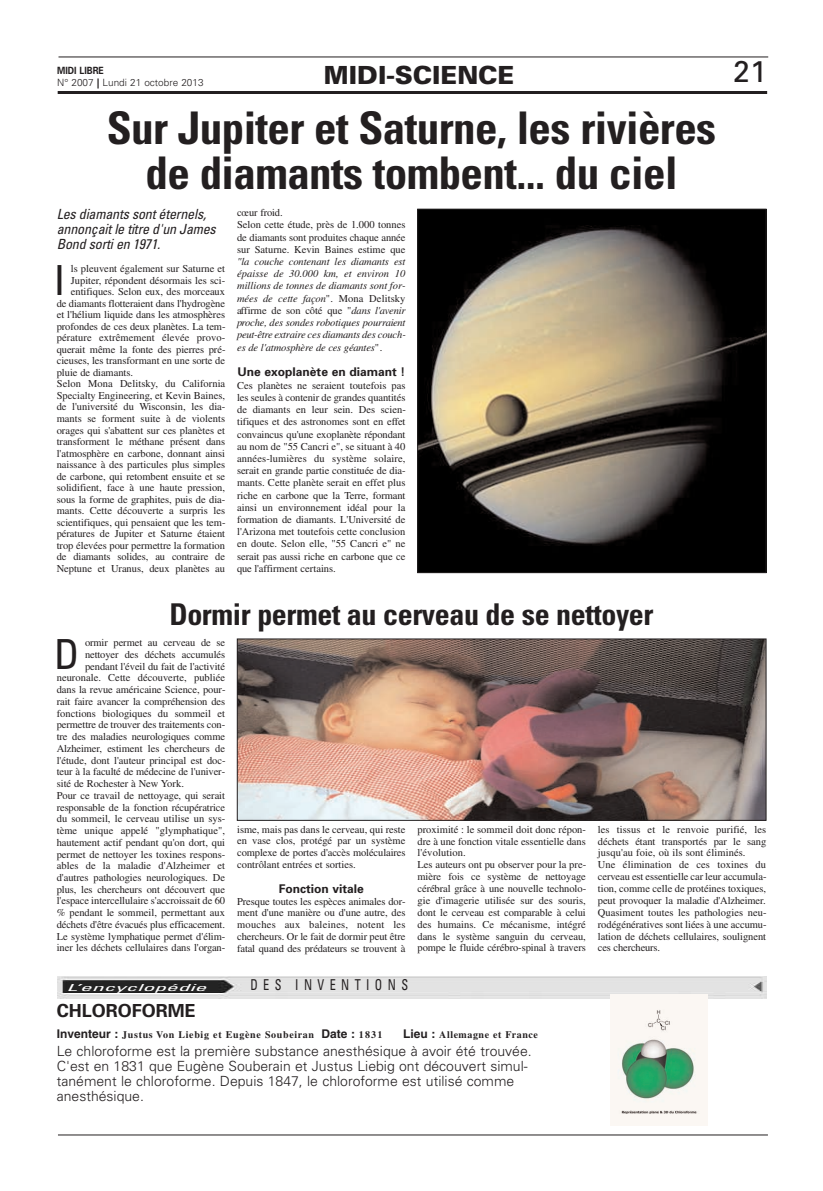
<style>
.page{position:relative;width:823px;height:1191px;background:#fff}
.page>*{position:absolute;margin:0;border:0;box-sizing:border-box;transform-origin:0 0}
.t1{font:700 condensed 45px/45px "Univers";letter-spacing:-.015em;color:#231f20;text-align:center}
.t2{font:condensed 41.5px "Univers";color:#231f20}
.t3{font:700 condensed 30px "Univers";letter-spacing:-.015em;color:#231f20}
.t4{font:30px "Univers";color:#231f20}
.t5{font:900 25px "Univers";color:#231f20}
.t6{font:700 18px "Univers";color:#231f20}
.t7{font:condensed 15px "Univers";letter-spacing:.445em;color:#231f20;scale:.81 1}
.t8{font:300 14px/15px "Univers";color:#231f20}
.t9{font:italic condensed 14px/15px "Univers";letter-spacing:-.015em;color:#231f20}
.t10{font:700 12px "Univers";color:#231f20}
.t11{font:10.5px/11.9px "Times";letter-spacing:-.005em;color:#231f20}
.t12{font:italic 10.5px/12.2px "Times";letter-spacing:-.015em;color:#231f20;text-align:justify}
.t13{font:700 10px "Times";letter-spacing:.065em;color:#231f20}
.t14{font:300 10px/12.2px "Univers";color:#231f20}
.t15{font:italic condensed 9.6px "Univers";color:#fff;scale:2.43 1}
.s1{font-weight:700}
.s2{font-weight:900}
.s3{font-style:normal}
.s4{font-family:"Helvetica";font-size:12px}
</style>
<div class="page">
<hr style="left:58px;top:1134px;width:709px;height:1px;background:#231f20">
<hr style="left:58px;top:57px;width:709px;height:1px;background:#231f20">
<hr style="left:58px;top:91px;width:708px;height:3px;background:#231f20">
<img style="left:58px;top:976px;width:707px;height:23px">
<img style="left:419px;top:211px;width:344px;height:360px">
<div style="left:417px;top:209px;width:348px;height:364px;border:1px solid #231f20"></div>
<img style="left:239px;top:641px;width:524px;height:177px">
<div style="left:237px;top:639px;width:528px;height:181px;border:1px solid #231f20"></div>
<img style="left:610px;top:994px;width:97px;height:131px">
<p class="t14" style="left:57px;top:65px;width:148px"><span class="s1">MIDI LIBRE<br></span>N° 2007 <span class="s2">|</span> Lundi 21 octobre 2013</p>
<h3 class="t5" style="left:324px;top:66px;width:192px">MIDI-SCIENCE</h3>
<h3 class="t4" style="left:732px;top:60px;width:35px">21</h3>
<h1 class="t1" style="left:107px;top:109px;width:610px">Sur Jupiter et Saturne, les rivières de diamants tombent... du ciel</h1>
<h3 class="t9" style="left:57px;top:208px;width:160px">Les diamants sont éternels, annonçait le titre d'un James<br>Bond sorti en 1971.</h3>
<h2 class="t2" style="left:54px;top:265px;width:13px">I</h2>
<p class="t11" style="left:71px;top:264px;width:156px">ls pleuvent également sur Saturne et</p>
<p class="t11" style="left:71px;top:275px;width:156px">Jupiter, répondent désormais les sci-</p>
<p class="t11" style="left:71px;top:287px;width:156px">entifiques. Selon eux, des morceaux</p>
<p class="t11" style="left:57px;top:298px;width:170px">de diamants flotteraient dans l'hydrogène</p>
<p class="t11" style="left:57px;top:310px;width:170px">et l'hélium liquide dans les atmosphères</p>
<p class="t11" style="left:57px;top:321px;width:170px">profondes de ces deux planètes. La tem-</p>
<p class="t11" style="left:57px;top:333px;width:170px">pérature extrêmement élevée provo-</p>
<p class="t11" style="left:57px;top:344px;width:170px">querait même la fonte des pierres pré-</p>
<p class="t11" style="left:57px;top:356px;width:170px">cieuses, les transformant en une sorte de</p>
<p class="t11" style="left:57px;top:367px;width:78px">pluie de diamants.</p>
<p class="t11" style="left:57px;top:379px;width:170px">Selon Mona Delitsky, du California</p>
<p class="t11" style="left:57px;top:390px;width:170px">Specialty Engineering, et Kevin Baines,</p>
<p class="t11" style="left:57px;top:402px;width:170px">de l'université du Wisconsin, les dia-</p>
<p class="t11" style="left:57px;top:413px;width:170px">mants se forment suite à de violents</p>
<p class="t11" style="left:57px;top:425px;width:170px">orages qui s'abattent sur ces planètes et</p>
<p class="t11" style="left:57px;top:436px;width:170px">transforment le méthane présent dans</p>
<p class="t11" style="left:57px;top:448px;width:170px">l'atmosphère en carbone, donnant ainsi</p>
<p class="t11" style="left:57px;top:459px;width:170px">naissance à des particules plus simples</p>
<p class="t11" style="left:57px;top:471px;width:170px">de carbone, qui retombent ensuite et se</p>
<p class="t11" style="left:57px;top:483px;width:170px">solidifient, face à une haute pression,</p>
<p class="t11" style="left:57px;top:494px;width:170px">sous la forme de graphites, puis de dia-</p>
<p class="t11" style="left:57px;top:506px;width:170px">mants. Cette découverte a surpris les</p>
<p class="t11" style="left:57px;top:517px;width:170px">scientifiques, qui pensaient que les tem-</p>
<p class="t11" style="left:57px;top:529px;width:170px">pératures de Jupiter et Saturne étaient</p>
<p class="t11" style="left:57px;top:540px;width:170px">trop élevées pour permettre la formation</p>
<p class="t11" style="left:57px;top:552px;width:170px">de diamants solides, au contraire de</p>
<p class="t11" style="left:57px;top:563px;width:170px">Neptune et Uranus, deux planètes au</p>
<p class="t11" style="left:237px;top:207px;width:170px;line-height:12.2px">cœur froid.<br>Selon cette étude, près de 1.000 tonnes de diamants sont produites chaque année sur Saturne. Kevin Baines estime que</p>
<p class="t12" style="left:237px;top:256px;width:170px">"la couche contenant les diamants est épaisse de 30.000 km, et environ 10 millions de tonnes de diamants sont for&shy;mées de cette façon<span class="s3">". Mona Delitsky affirme de son côté que "</span>dans l'avenir proche, des sondes robotiques pourraient peut-être extraire ces diamants des couch&shy;es de l'atmosphère de ces géantes<span class="s3">".</span></p>
<p class="t10" style="left:237px;top:368px;width:169px">Une exoplanète en diamant !</p>
<p class="t11" style="left:237px;top:380px;width:170px;line-height:12.2px;text-align:justify">Ces planètes ne seraient toutefois pas les seules à contenir de grandes quantités de diamants en leur sein. Des scien&shy;tifiques et des astronomes sont en effet convaincus qu'une exoplanète répondant au nom de "55 Cancri e", se situant à 40 années-lumières du système solaire, serait en grande partie constituée de dia&shy;mants. Cette planète serait en effet plus riche en carbone que la Terre, formant ainsi un environnement idéal pour la formation de diamants. L'Université de l'Arizona met toutefois cette conclusion en doute. Selon elle, "55 Cancri e" ne serait pas aussi riche en carbone que ce que l'affirment certains.</p>
<h3 class="t3" style="left:169px;top:603px;width:485px">Dormir permet au cerveau de se nettoyer</h3>
<h2 class="t2" style="left:54px;top:639px;width:27px">D</h2>
<p class="t11" style="left:85px;top:637px;width:141px">ormir permet au cerveau de se</p>
<p class="t11" style="left:85px;top:649px;width:141px">nettoyer des déchets accumulés</p>
<p class="t11" style="left:85px;top:661px;width:141px">pendant l'éveil du fait de l'activité</p>
<p class="t11" style="left:57px;top:673px;width:170px">neuronale. Cette découverte, publiée</p>
<p class="t11" style="left:57px;top:684px;width:170px">dans la revue américaine Science, pour-</p>
<p class="t11" style="left:57px;top:696px;width:170px">rait faire avancer la compréhension des</p>
<p class="t11" style="left:57px;top:708px;width:170px">fonctions biologiques du sommeil et</p>
<p class="t11" style="left:57px;top:720px;width:170px">permettre de trouver des traitements con-</p>
<p class="t11" style="left:57px;top:731px;width:170px">tre des maladies neurologiques comme</p>
<p class="t11" style="left:57px;top:743px;width:170px">Alzheimer, estiment les chercheurs de</p>
<p class="t11" style="left:57px;top:755px;width:170px">l'étude, dont l'auteur principal est doc-</p>
<p class="t11" style="left:57px;top:767px;width:170px">teur à la faculté de médecine de l'univer-</p>
<p class="t11" style="left:57px;top:778px;width:129px">sité de Rochester à New York.</p>
<p class="t11" style="left:57px;top:790px;width:170px">Pour ce travail de nettoyage, qui serait</p>
<p class="t11" style="left:57px;top:802px;width:170px">responsable de la fonction récupératrice</p>
<p class="t11" style="left:57px;top:814px;width:170px">du sommeil, le cerveau utilise un sys-</p>
<p class="t11" style="left:57px;top:825px;width:170px">tème unique appelé "glymphatique",</p>
<p class="t11" style="left:57px;top:837px;width:170px">hautement actif pendant qu'on dort, qui</p>
<p class="t11" style="left:57px;top:849px;width:170px">permet de nettoyer les toxines respons-</p>
<p class="t11" style="left:57px;top:861px;width:170px">ables de la maladie d'Alzheimer et</p>
<p class="t11" style="left:57px;top:872px;width:170px">d'autres pathologies neurologiques. De</p>
<p class="t11" style="left:57px;top:884px;width:170px">plus, les chercheurs ont découvert que</p>
<p class="t11" style="left:57px;top:896px;width:170px">l'espace intercellulaire s'accroissait de 60</p>
<p class="t11" style="left:57px;top:907px;width:170px">% pendant le sommeil, permettant aux</p>
<p class="t11" style="left:57px;top:919px;width:170px">déchets d'être évacués plus efficacement.</p>
<p class="t11" style="left:57px;top:931px;width:170px">Le système lymphatique permet d'élim-</p>
<p class="t11" style="left:57px;top:943px;width:170px">iner les déchets cellulaires dans l'organ-</p>
<p class="t15" style="left:66px;top:983px;width:59px">L’encyclopédie</p>
<p class="t11" style="left:237px;top:824px;width:170px;text-align:justify">isme, mais pas dans le cerveau, qui reste en vase clos, protégé par un système complexe de portes d'accès moléculaires contrôlant entrées et sorties.</p>
<p class="t10" style="left:278px;top:884px;width:87px">Fonction vitale</p>
<p class="t11" style="left:237px;top:896px;width:170px;text-align:justify">Presque toutes les espèces animales dor&shy;ment d'une manière ou d'une autre, des mouches aux baleines, notent les chercheurs. Or le fait de dormir peut être fatal quand des prédateurs se trouvent à</p>
<p class="t11" style="left:417px;top:824px;width:170px">proximité : le sommeil doit donc répon&shy;dre à une fonction vitale essentielle dans l'évolution.<br>Les auteurs ont pu observer pour la pre&shy;mière fois ce système de nettoyage cérébral grâce à une nouvelle technolo&shy;gie d'imagerie utilisée sur des souris, dont le cerveau est comparable à celui des humains. Ce mécanisme, intégré dans le système sanguin du cerveau, pompe le fluide cérébro-spinal à travers</p>
<p class="t11" style="left:597px;top:824px;width:170px">les tissus et le renvoie purifié, les déchets étant transportés par le sang jusqu'au foie, où ils sont éliminés.<br>Une élimination de ces toxines du cerveau est essentielle car leur accumula&shy;tion, comme celle de protéines toxiques, peut provoquer la maladie d'Alzheimer.<br>Quasiment toutes les pathologies neu&shy;rodégénératives sont liées à une accumu&shy;lation de déchets cellulaires, soulignent ces chercheurs.</p>
<h3 class="t7" style="left:250px;top:979px;width:196px">DES INVENTIONS</h3>
<h3 class="t6" style="left:57px;top:1004px;width:141px">CHLOROFORME</h3>
<p class="t13" style="left:57px;top:1029px;width:327px"><span class="s4">Inventeur :</span> Justus Von Liebig et Eugène Soubeiran <span class="s4">Date :</span> 1831</p>
<p class="t13" style="left:403px;top:1029px;width:136px"><span class="s4">Lieu :</span> Allemagne et France</p>
<h3 class="t8" style="left:57px;top:1045px;width:476px">Le chloroforme est la première substance anesthésique à avoir été trouvée.<br>C'est en 1831 que Eugène Souberain et Justus Liebig ont découvert simul&shy;tanément le chloroforme. Depuis 1847, le chloroforme est utilisé comme anesthésique.</h3>
</div>
